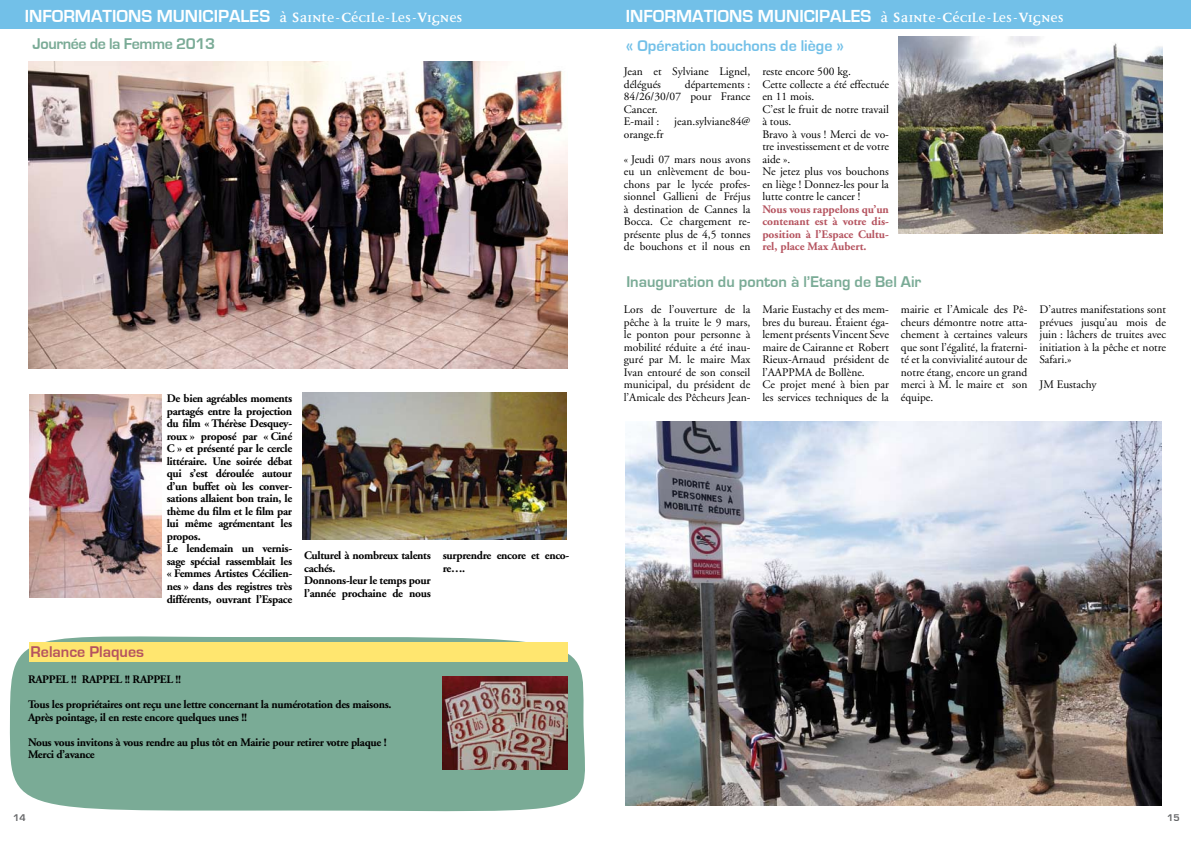
<style>
.page{position:relative;width:1191px;height:842px;background:#fff}
.page>*{position:absolute;margin:0;border:0;box-sizing:border-box;transform-origin:0 0}
.t1{font:700 18px "Disturbance";color:#fff}
.t2{font:700 18px "Eurostile";color:#fff}
.t3{font:700 16px "Eurostile";color:#7aab96}
.t4{font:700 16px "Eurostile";color:#72c0e8}
.t5{font:700 16px "Eurostile";letter-spacing:-.025em;color:#7aab96}
.t6{font:700 16px "Eurostile";color:#b5535f}
.t7{font:11.5px/12.5px "Adobe Garamond";color:#000}
.t8{font:700 11.5px/12.5px "Adobe Garamond";letter-spacing:-.025em;color:#000}
.t9{font:700 11.5px/12.5px "Adobe Garamond";color:#b5535f;text-align:justify}
.t10{font:700 10px "Eurostile";color:#646567}
.s1{font-family:"Eurostile"}
.s2{font-size:24px}
</style>
<div class="page">
<img style="left:898px;top:36px;width:264px;height:198px">
<img style="left:29px;top:61px;width:538px;height:308px">
<img style="left:303px;top:392px;width:263px;height:147px">
<img style="left:29px;top:395px;width:132px;height:202px">
<div style="left:9px;top:636px;width:576px;height:176px;background:#7aab96"></div>
<div style="left:29px;top:642px;width:538px;height:20px;background:#ffe66f"></div>
<img style="left:625px;top:422px;width:536px;height:384px">
<div style="left:0;top:0;width:1191px;height:28px;background:#72c0e8"></div>
<img style="left:442px;top:676px;width:125px;height:93px">
<h1 class="t2" style="left:25px;top:6px;width:39px">Informatio</h1>
<h1 class="t1" style="left:128px;top:9px;width:336px"><span class="s1">ns Municipales</span> à <span class="s2">S</span>ainte-<span class="s2">C</span>écile-les-<span class="s2">V</span>ignes</h1>
<h1 class="t2" style="left:626px;top:6px;width:39px">Informatio</h1>
<h1 class="t1" style="left:729px;top:9px;width:336px"><span class="s1">ns Municipales</span> à <span class="s2">S</span>ainte-<span class="s2">C</span>écile-les-<span class="s2">V</span>ignes</h1>
<h2 class="t5" style="left:33px;top:35px;width:182px">Journée de la Femme 2013</h2>
<h2 class="t6" style="left:31px;top:643px;width:115px">Relance Plaques</h2>
<p class="t8" style="left:167px;top:393px;width:127px">De bien agréables moments partagés entre la projection du film « Thérèse Desquey&shy;roux » proposé par « Ciné<br>C » et présenté par le cercle littéraire. Une soirée débat qui s’est déroulée autour d’un buffet où les conver&shy;sations allaient bon train, le thème du film et le film par lui même agrémentant les propos.<br>Le lendemain un vernis&shy;sage spécial rassemblait les « Femmes Artistes Cécilien&shy;nes » dans des registres très différents, ouvrant l’Espace</p>
<p class="t8" style="left:304px;top:549px;width:128px">Culturel à nombreux talents cachés.<br>Donnons-leur le temps pour l’année prochaine de nous</p>
<p class="t8" style="left:443px;top:549px;width:128px">surprendre encore et enco&shy;re….</p>
<p class="t8" style="left:28px;top:667px;width:365px;line-height:25px">RAPPEL !! RAPPEL !! RAPPEL !!<br>Tous les propriétaires ont reçu une lettre concernant la numérotation des maisons.</p>
<p class="t8" style="left:28px;top:705px;width:360px;line-height:25px">Après pointage, il en reste encore quelques unes !!<br>Nous vous invitons à vous rendre au plus tôt en Mairie pour retirer votre plaque !</p>
<p class="t8" style="left:28px;top:749px;width:68px">Merci d’avance</p>
<p class="t10" style="left:13px;top:812px;width:14px">14</p>
<h2 class="t4" style="left:626px;top:37px;width:220px">« Opération bouchons de liège »</h2>
<p class="t7" style="left:624px;top:66px;width:128px">Jean et Sylviane Lignel, délégués</p>
<p class="t7" style="left:624px;top:78px;width:128px;text-indent:61px">départements :<br>84/26/30/07 pour France<br>Cancer.<br>E-mail :</p>
<p class="t7" style="left:674px;top:116px;width:78px">jean.sylviane84@</p>
<p class="t7" style="left:624px;top:122px;width:128px;line-height:25px">orange.fr<br>« Jeudi 07 mars nous avons</p>
<p class="t7" style="left:624px;top:166px;width:128px;text-align:justify">eu un enlèvement de bou&shy;chons par le lycée profes&shy;sionnel Gallieni de Fréjus à destination de Cannes la Bocca. Ce chargement re&shy;présente plus de 4,5 tonnes de bouchons et il nous en</p>
<p class="t7" style="left:762px;top:66px;width:128px">reste encore 500 kg.<br>Cette collecte a été effectuée en 11 mois.<br>C’est le fruit de notre travail à tous.<br>Bravo à vous ! Merci de vo&shy;tre investissement et de votre aide ».<br>Ne jetez plus vos bouchons en liège ! Donnez-les pour la lutte contre le cancer !</p>
<p class="t9" style="left:762px;top:203px;width:128px">Nous vous rappelons qu’un contenant est à votre dis&shy;position à l’Espace Cultu&shy;rel, place Max Aubert.</p>
<h2 class="t3" style="left:626px;top:273px;width:296px">Inauguration du ponton à l’Etang de Bel Air</h2>
<p class="t7" style="left:624px;top:304px;width:128px;text-align:justify">Lors de l’ouverture de la pêche à la truite le 9 mars, le ponton pour personne à mobilité réduite a été inau&shy;guré par M. le maire Max Ivan entouré de son conseil municipal, du président de l’Amicale des Pêcheurs Jean-</p>
<p class="t7" style="left:762px;top:304px;width:128px">Marie Eustachy et des mem&shy;bres du bureau. Étaient éga&shy;lement présents Vincent Seve maire de Cairanne et Robert<br>Rieux-Arnaud président de l’AAPPMA de Bollène.<br>Ce projet mené à bien par les services techniques de la</p>
<p class="t7" style="left:901px;top:304px;width:128px;text-align:justify">mairie et l’Amicale des Pê&shy;cheurs démontre notre atta&shy;chement à certaines valeurs que sont l’égalité, la fraterni&shy;té et la convivialité autour de notre étang, encore un grand merci à M. le maire et son équipe.</p>
<p class="t7" style="left:1039px;top:304px;width:128px;text-align:justify">D’autres manifestations sont prévues jusqu’au mois de juin : lâchers de truites avec initiation à la pêche et notre Safari.»</p>
<p class="t7" style="left:1039px;top:379px;width:59px">JM Eustachy</p>
<p class="t10" style="left:1167px;top:812px;width:13px">15</p>
</div>
